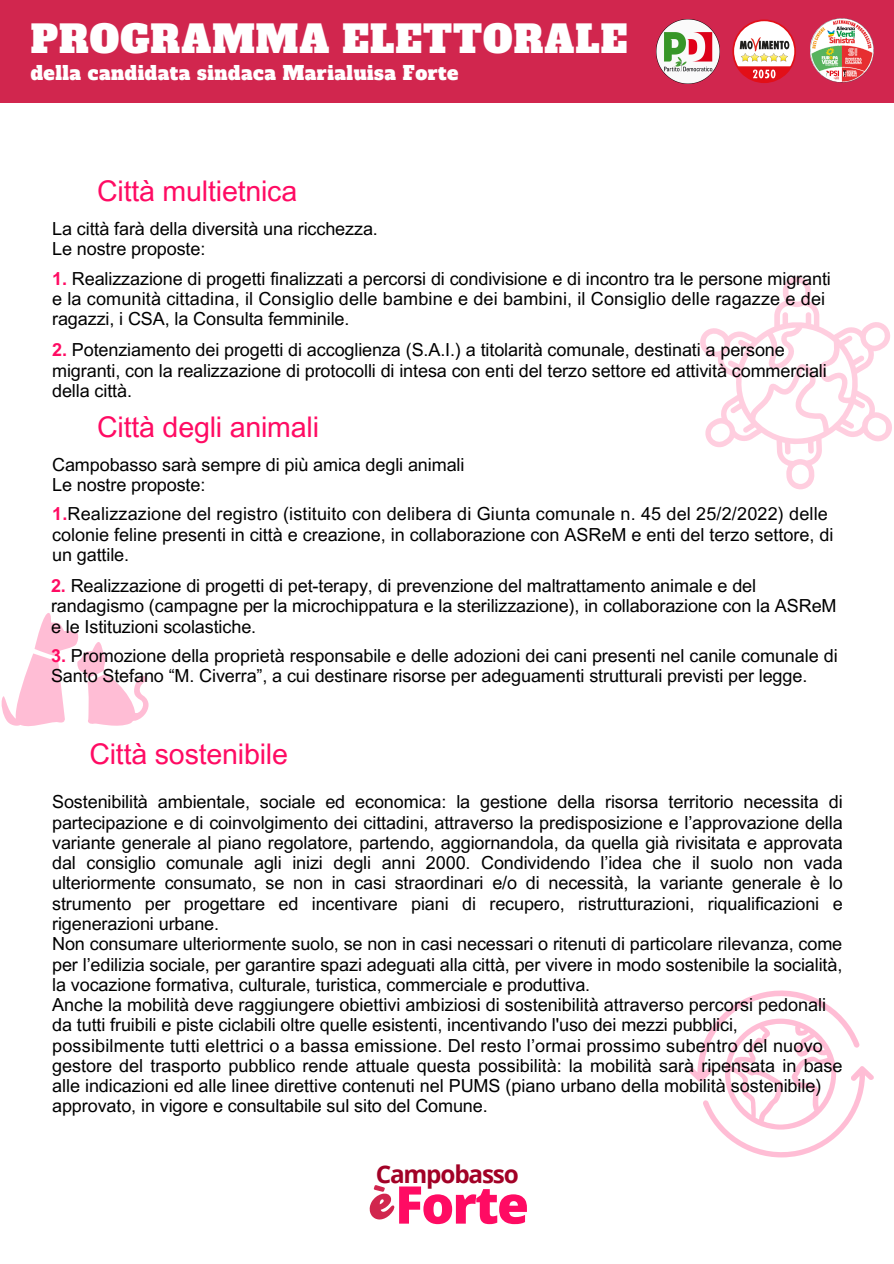
<style>
.page{position:relative;width:894px;height:1264px;background:#fff}
.page>*{position:absolute;margin:0;border:0;box-sizing:border-box;transform-origin:0 0}
.t1{font:800 52.05px "Open Sans";letter-spacing:-.035em;color:#ff0b63}
.t2{font:37.2px "Alfa Slab One";letter-spacing:.03em;color:#fff}
.t3{font:28.5px "Arial MT Pro";letter-spacing:-.005em;color:#ff0b63}
.t4{font:700 24.3px "Open Sans";letter-spacing:-.05em;color:#a20126}
.t5{font:18.9px "Alfa Slab One";letter-spacing:.03em;color:#fff}
.t6{font:18px/20.2px "Arial MT Pro";letter-spacing:-.005em;color:#000;text-align:justify}
.s1{font-weight:700;color:#ff0b63}
</style>
<div class="page">
<div style="left:0;top:0;width:893px;height:102px;background:#d1264e"></div>
<img style="left:656px;top:20px;width:63px;height:64px">
<svg style="left:732px;top:19px;width:63px;height:64px"></svg>
<img style="left:810px;top:18px;width:64px;height:65px">
<svg style="left:700px;top:277px;width:192px;height:212px"></svg>
<svg style="left:1px;top:613px;width:148px;height:114px"></svg>
<svg style="left:688px;top:990px;width:185px;height:168px"></svg>
<p class="t2" style="left:31px;top:14px;width:598px">PROGRAMMA ELETTORALE</p>
<p class="t5" style="left:31px;top:60px;width:429px">della candidata sindaca Marialuisa Forte</p>
<p class="t3" style="left:97px;top:180px;width:201px">Città multietnica</p>
<h3 class="t6" style="left:52px;top:221px;width:327px">La città farà della diversità una ricchezza.</h3>
<p class="t6" style="left:52px;top:241px;width:155px">Le nostre proposte:</p>
<p class="t6" style="left:52px;top:270px;width:780px"><span class="s1">1.</span> Realizzazione di progetti finalizzati a percorsi di condivisione e di incontro tra le persone migranti</p>
<p class="t6" style="left:52px;top:291px;width:774px">e la comunità cittadina, il Consiglio delle bambine e dei bambini, il Consiglio delle ragazze e dei</p>
<p class="t6" style="left:52px;top:311px;width:299px">ragazzi, i CSA, la Consulta femminile.</p>
<p class="t6" style="left:52px;top:342px;width:734px"><span class="s1">2.</span> Potenziamento dei progetti di accoglienza (S.A.I.) a titolarità comunale, destinati a persone</p>
<p class="t6" style="left:52px;top:362px;width:776px">migranti, con la realizzazione di protocolli di intesa con enti del terzo settore ed attività commerciali</p>
<p class="t6" style="left:52px;top:383px;width:81px">della città.</p>
<p class="t3" style="left:97px;top:416px;width:223px">Città degli animali</p>
<p class="t6" style="left:52px;top:456px;width:413px">Campobasso sarà sempre di più amica degli animali</p>
<h3 class="t6" style="left:52px;top:477px;width:155px">Le nostre proposte:</h3>
<p class="t6" style="left:52px;top:506px;width:777px"><span class="s1">1.</span>Realizzazione del registro (istituito con delibera di Giunta comunale n. 45 del 25/2/2022) delle</p>
<p class="t6" style="left:52px;top:526px;width:782px">colonie feline presenti in città e creazione, in collaborazione con ASReM e enti del terzo settore, di</p>
<p class="t6" style="left:52px;top:546px;width:78px">un gattile.</p>
<p class="t6" style="left:51px;top:578px;width:706px"><span class="s1">2.</span> Realizzazione di progetti di pet-terapy, di prevenzione del maltrattamento animale e del</p>
<p class="t6" style="left:51px;top:598px;width:786px">randagismo (campagne per la microchippatura e la sterilizzazione), in collaborazione con la ASReM</p>
<p class="t6" style="left:51px;top:618px;width:207px">e le Istituzioni scolastiche.</p>
<p class="t6" style="left:51px;top:647px;width:788px"><span class="s1">3.</span> Promozione della proprietà responsabile e delle adozioni dei cani presenti nel canile comunale di</p>
<p class="t6" style="left:51px;top:668px;width:757px">Santo Stefano “M. Civerra”, a cui destinare risorse per adeguamenti strutturali previsti per legge.</p>
<p class="t3" style="left:89px;top:742px;width:200px">Città sostenibile</p>
<p class="t6" style="left:52px;top:794px;width:791px">Sostenibilità ambientale, sociale ed economica: la gestione della risorsa territorio necessita di partecipazione e di coinvolgimento dei cittadini, attraverso la predisposizione e l’approvazione della variante generale al piano regolatore, partendo, aggiornandola, da quella già rivisitata e approvata dal consiglio comunale agli inizi degli anni 2000. Condividendo l’idea che il suolo non vada ulteriormente consumato, se non in casi straordinari e/o di necessità, la variante generale è lo strumento per progettare ed incentivare piani di recupero, ristrutturazioni, riqualificazioni e rigenerazioni urbane.</p>
<h3 class="t6" style="left:52px;top:936px;width:791px">Non consumare ulteriormente suolo, se non in casi necessari o ritenuti di particolare rilevanza, come</h3>
<p class="t6" style="left:52px;top:956px;width:791px">per l’edilizia sociale, per garantire spazi adeguati alla città, per vivere in modo sostenibile la socialità,</p>
<p class="t6" style="left:52px;top:976px;width:539px">la vocazione formativa, culturale, turistica, commerciale e produttiva.</p>
<p class="t6" style="left:52px;top:996px;width:775px">Anche la mobilità deve raggiungere obiettivi ambiziosi di sostenibilità attraverso percorsi pedonali</p>
<p class="t6" style="left:52px;top:1017px;width:687px">da tutti fruibili e piste ciclabili oltre quelle esistenti, incentivando l'uso dei mezzi pubblici,</p>
<p class="t6" style="left:52px;top:1037px;width:772px">possibilmente tutti elettrici o a bassa emissione. Del resto l’ormai prossimo subentro del nuovo</p>
<p class="t6" style="left:52px;top:1057px;width:791px">gestore del trasporto pubblico rende attuale questa possibilità: la mobilità sarà ripensata in base alle indicazioni ed alle linee direttive contenuti nel PUMS (piano urbano della mobilità sostenibile)</p>
<p class="t6" style="left:52px;top:1098px;width:437px">approvato, in vigore e consultabile sul sito del Comune.</p>
<p class="t4" style="left:375px;top:1156px;width:145px">Campobasso</p>
<p class="t1" style="left:395px;top:1167px;width:135px">Forte</p>
</div>
